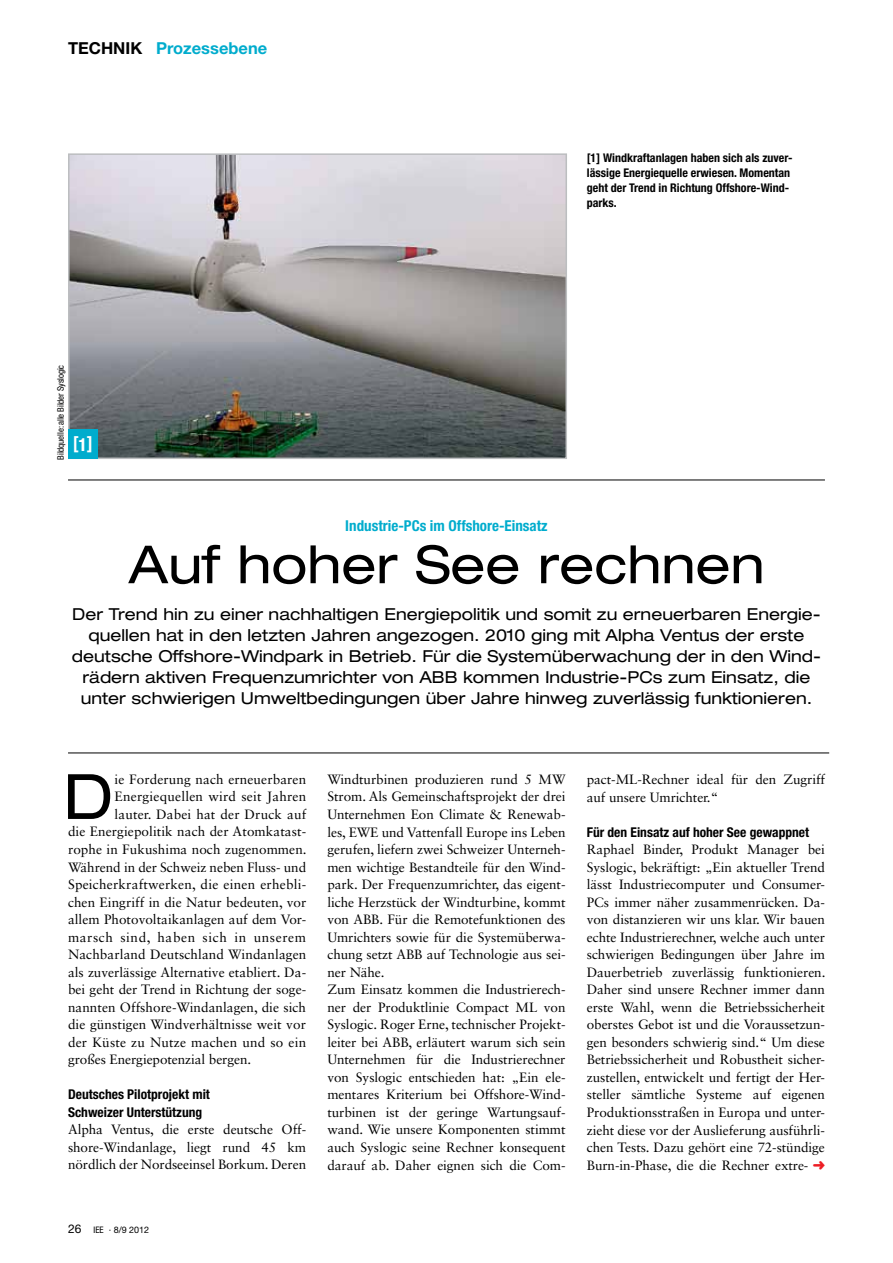
<style>
.page{position:relative;width:893px;height:1263px;background:#fff}
.page>*{position:absolute;margin:0;border:0;box-sizing:border-box;transform-origin:0 0}
.t1{font:expanded 62.55px "Helvetica Neue LT Std";color:#000}
.t2{font:expanded 52.5px "Helvetica Neue LT Std";color:#000}
.t3{font:700 condensed 18px "Helvetica Neue LT Std";color:#fff}
.t4{font:expanded 16.5px/21px "Helvetica Neue LT Std";color:#000;text-align:center}
.t5{font:700 16.5px "Helvetica Neue LT Std";color:#00accd}
.t6{font:700 condensed 15px "Helvetica Neue LT Std";color:#00accd}
.t7{font:13.5px/17.5px "Sabon LT Std";letter-spacing:-.005em;color:#000;text-align:justify}
.t8{font:13.5px "Sabon LT Std";letter-spacing:.015em;color:#000}
.t9{font:700 condensed 13.5px/17.5px "Helvetica Neue LT Std";color:#000}
.t10{font:13.5px "Sabon LT Std";letter-spacing:.045em;color:#000}
.t11{font:700 condensed 12px/15px "Helvetica Neue LT Std";color:#000}
.t12{font:condensed 9px "Helvetica Neue LT Std";letter-spacing:-.015em;color:#000}
.t13{font:9px "Helvetica Neue LT Std";color:#000}
.s1{color:#000}
.s2{font-size:12px}
.s3{font-stretch:condensed}
.s4{color:#ed1d24}
</style>
<div class="page">
<img style="left:71px;top:156px;width:493px;height:300px">
<div style="left:68px;top:153px;width:499px;height:306px;border:2px solid #bcbec0"></div>
<div style="left:68px;top:429px;width:30px;height:30px;background:#00accd"></div>
<hr style="left:68px;top:753px;width:761px;height:1px;background:#000">
<hr style="left:68px;top:480px;width:757px;height:1px;background:#000">
<p class="t5" style="left:68px;top:38px;width:201px"><span class="s1">TECHNIK</span> Prozessebene</p>
<p class="t12" style="left:55px;top:460px;width:96px;rotate:-90deg">Bildquelle: alle Bilder Syslogic</p>
<h3 class="t3" style="left:73px;top:432px;width:21px">[1]</h3>
<p class="t11" style="left:587px;top:150px;width:207px">[1] Windkraftanlagen haben sich als zuver&shy;lässige Energiequelle erwiesen. Momentan geht der Trend in Richtung Offshore-Wind&shy;parks.</p>
<p class="t6" style="left:345px;top:517px;width:204px">Industrie-PCs im Offshore-Einsatz</p>
<h2 class="t2" style="left:128px;top:533px;width:638px">Auf hoher See rechnen</h2>
<p class="t4" style="left:72px;top:603px;width:751px">Der Trend hin zu einer nachhaltigen Energiepolitik und somit zu erneuerbaren Energie&shy;quellen hat in den letzten Jahren angezogen. 2010 ging mit Alpha Ventus der erste deutsche Offshore-Windpark in Betrieb. Für die Systemüberwachung der in den Wind&shy;rädern aktiven Frequenzumrichter von ABB kommen Industrie-PCs zum Einsatz, die unter schwierigen Umweltbedingungen über Jahre hinweg zuverlässig funktionieren.</p>
<h1 class="t1" style="left:63px;top:759px;width:51px">D</h1>
<p class="t7" style="left:115px;top:770px;width:193px">ie Forderung nach erneuerbaren</p>
<p class="t8" style="left:115px;top:789px;width:193px">Energiequellen wird seit Jahren</p>
<p class="t8" style="left:115px;top:806px;width:193px">lauter. Dabei hat der Druck auf</p>
<p class="t7" style="left:68px;top:823px;width:240px">die Energiepolitik nach der Atomkatast-</p>
<p class="t7" style="left:68px;top:840px;width:240px">rophe in Fukushima noch zugenommen.</p>
<p class="t7" style="left:68px;top:858px;width:240px">Während in der Schweiz neben Fluss- und</p>
<p class="t8" style="left:68px;top:876px;width:240px">Speicherkraftwerken, die einen erhebli-</p>
<p class="t7" style="left:68px;top:893px;width:240px">chen Eingriff in die Natur bedeuten, vor</p>
<p class="t7" style="left:68px;top:910px;width:240px">allem Photovoltaikanlagen auf dem Vor-</p>
<p class="t10" style="left:68px;top:929px;width:239px">marsch sind, haben sich in unserem</p>
<p class="t7" style="left:68px;top:945px;width:240px">Nachbarland Deutschland Windanlagen</p>
<p class="t7" style="left:68px;top:963px;width:240px">als zuverlässige Alternative etabliert. Da-</p>
<p class="t7" style="left:68px;top:980px;width:240px">bei geht der Trend in Richtung der soge-</p>
<p class="t7" style="left:68px;top:998px;width:240px">nannten Offshore-Windanlagen, die sich</p>
<p class="t7" style="left:68px;top:1016px;width:239px">die günstigen Windverhältnisse weit vor</p>
<p class="t8" style="left:68px;top:1034px;width:240px">der Küste zu Nutze machen und so ein</p>
<p class="t7" style="left:68px;top:1051px;width:185px">großes Energiepotenzial bergen.</p>
<p class="t9" style="left:68px;top:1085px;width:143px">Deutsches Pilotprojekt mit<br>Schweizer Unterstützung</p>
<p class="t7" style="left:68px;top:1121px;width:240px">Alpha Ventus, die erste deutsche Off&shy;shore-Windanlage, liegt rund 45 km nördlich der Nordseeinsel Borkum. Deren</p>
<p class="t13" style="left:68px;top:1225px;width:83px"><span class="s2">26</span> <span class="s3">IEE</span> · 8/9 2012</p>
<p class="t7" style="left:327px;top:770px;width:240px;text-align:left">Windturbinen produzieren rund 5 MW Strom. Als Gemeinschaftsprojekt der drei Unternehmen Eon Climate &amp; Renewab&shy;les, EWE und Vattenfall Europe ins Leben gerufen, liefern zwei Schweizer Unterneh&shy;men wichtige Bestandteile für den Wind&shy;park. Der Frequenzumrichter, das eigent&shy;liche Herzstück der Windturbine, kommt von ABB. Für die Remotefunktionen des Umrichters sowie für die Systemüberwa&shy;chung setzt ABB auf Technologie aus sei&shy;ner Nähe.<br>Zum Einsatz kommen die Industrierech&shy;ner der Produktlinie Compact ML von Syslogic. Roger Erne, technischer Projekt&shy;leiter bei ABB, erläutert warum sich sein Unternehmen für die Industrierechner von Syslogic entschieden hat: „Ein ele&shy;mentares Kriterium bei Offshore-Wind&shy;turbinen ist der geringe Wartungsauf&shy;wand. Wie unsere Komponenten stimmt auch Syslogic seine Rechner konsequent darauf ab. Daher eignen sich die Com-</p>
<p class="t7" style="left:587px;top:770px;width:240px">pact-ML-Rechner ideal für den Zugriff auf unsere Umrichter.“</p>
<p class="t9" style="left:587px;top:823px;width:224px">Für den Einsatz auf hoher See gewappnet</p>
<p class="t7" style="left:587px;top:840px;width:240px">Raphael Binder, Produkt Manager bei Syslogic, bekräftigt: „Ein aktueller Trend lässt Industriecomputer und Consumer-PCs immer näher zusammenrücken. Da&shy;von distanzieren wir uns klar. Wir bauen echte Industrierechner, welche auch unter schwierigen Bedingungen über Jahre im Dauerbetrieb zuverlässig funktionieren.<br>Daher sind unsere Rechner immer dann erste Wahl, wenn die Betriebssicherheit oberstes Gebot ist und die Voraussetzun&shy;gen besonders schwierig sind.“ Um diese Betriebssicherheit und Robustheit sicher&shy;zustellen, entwickelt und fertigt der Her&shy;steller sämtliche Systeme auf eigenen Produktionsstraßen in Europa und unter&shy;zieht diese vor der Auslieferung ausführli&shy;chen Tests. Dazu gehört eine 72-stündige Burn-in-Phase, die die Rechner extre- <span class="s4">➜</span></p>
</div>
